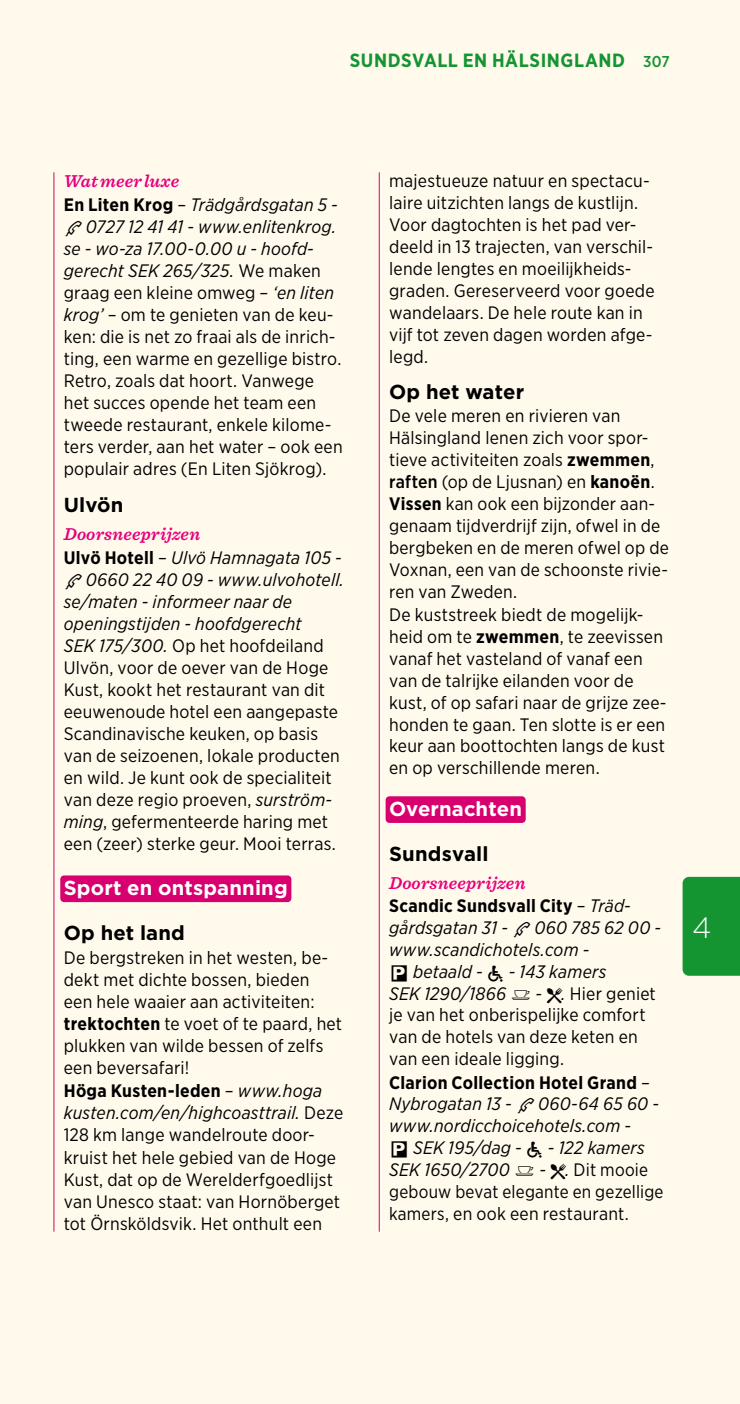
<style>
.page{position:relative;width:740px;height:1404px;background:#fff}
.page>*{position:absolute;margin:0;border:0;box-sizing:border-box;transform-origin:0 0}
.t1{font:300 29.25px "Gotham";color:#fff}
.t2{font:700 20.25px "Gotham";letter-spacing:.01em;color:#000}
.t3{font:700 20.25px "Gotham";letter-spacing:.005em;color:#fff}
.t4{font:700 19.12px "Gotham Narrow";letter-spacing:.03em;color:#159432}
.t5{font:18px/22.1px "Gotham Narrow";letter-spacing:.015em;color:#000}
.t6{font:italic 18px/22.1px "Gotham Narrow";letter-spacing:.015em;color:#000}
.t7{font:italic 600 18px "Sentinel";letter-spacing:.015em;color:#e6007d}
.s1{font-weight:500;font-size:15.75px}
.s2{font-weight:700}
.s3{font-style:italic}
.s4{font-family:"Michelin"}
.s5{font-weight:500}
.s6{font-weight:700;font-style:normal}
.s7{font-style:normal}
.s8{font-family:"Michelin";font-style:normal}
</style>
<div class="page">
<div style="left:0;top:0;width:740px;height:1403px;background:#fffaec"></div>
<div style="left:682px;top:876px;width:58px;height:99px;background:#159432"></div>
<div style="left:60px;top:875px;width:231px;height:27px;background:#d7006e;border-radius:4px"></div>
<div style="left:386px;top:796px;width:140px;height:26px;background:#d7006e;border-radius:4px"></div>
<hr style="left:54px;top:172px;width:1px;height:1059px;background:#d7006e">
<hr style="left:379px;top:172px;width:1px;height:1059px;background:#d7006e">
<p class="t4" style="left:350px;top:48px;width:321px">SUNDSVALL EN HÄLSINGLAND <span class="s1">307</span></p>
<p class="t7" style="left:64px;top:167px;width:117px">Wat meer luxe</p>
<p class="t5" style="left:64px;top:193px;width:280px"><span class="s2">En Liten Krog</span> – <span class="s3">Trädgårdsgatan 5 - </span><span class="s4">t</span> <span class="s3">0727 12 41 41 - www.enlitenkrog. se - wo-za 17.00-0.00 u - hoofd&shy;gerecht SEK 265/325.</span> We maken graag een kleine omweg – <span class="s3">‘en liten krog’</span> – om te genieten van de keu&shy;ken: die is net zo fraai als de inrich&shy;ting, een warme en gezellige bistro.<br>Retro, zoals dat hoort. Vanwege het succes opende het team een tweede restaurant, enkele kilome&shy;ters verder, aan het water – ook een populair adres (En Liten Sjökrog).</p>
<p class="t2" style="left:64px;top:491px;width:61px">Ulvön</p>
<p class="t7" style="left:64px;top:520px;width:138px">Doorsneeprijzen</p>
<p class="t5" style="left:64px;top:545px;width:282px"><span class="s2">Ulvö Hotell</span> – <span class="s3">Ulvö Hamnagata 105 - </span><span class="s4">t</span> <span class="s3">0660 22 40 09 - www.ulvohotell. se/maten - informeer naar de openingstijden - hoofdgerecht<br>SEK 175/300.</span> Op het hoofdeiland Ulvön, voor de oever van de Hoge Kust, kookt het restaurant van dit eeuwenoude hotel een aangepaste Scandinavische keuken, op basis van de seizoenen, lokale producten en wild. Je kunt ook de specialiteit van deze regio proeven, <span class="s3">surström&shy;ming</span>, gefermenteerde haring met een (zeer) sterke geur. Mooi terras.</p>
<p class="t3" style="left:64px;top:874px;width:225px">Sport en ontspanning</p>
<p class="t2" style="left:64px;top:919px;width:123px">Op het land</p>
<p class="t5" style="left:64px;top:946px;width:281px">De bergstreken in het westen, be&shy;dekt met dichte bossen, bieden<br>een hele waaier aan activiteiten: <span class="s2">trektochten</span> te voet of te paard, het plukken van wilde bessen of zelfs een beversafari!<br><span class="s2">Höga Kusten-leden</span> – <span class="s3">www.hoga kusten.com/en/highcoasttrail.</span> Deze<br>128 km lange wandelroute door&shy;kruist het hele gebied van de Hoge<br>Kust, dat op de Werelderfgoedlijst van Unesco staat: van Hornöberget tot Örnsköldsvik. Het onthult een</p>
<p class="t5" style="left:389px;top:169px;width:267px">majestueuze natuur en spectacu&shy;laire uitzichten langs de kustlijn.<br>Voor dagtochten is het pad ver&shy;deeld in 13 trajecten, van verschil&shy;lende lengtes en moeilijkheids&shy;graden. Gereserveerd voor goede wandelaars. De hele route kan in vijf tot zeven dagen worden afge&shy;legd.</p>
<p class="t2" style="left:389px;top:378px;width:136px">Op het water</p>
<p class="t5" style="left:389px;top:404px;width:281px">De vele meren en rivieren van<br>Hälsingland lenen zich voor spor&shy;tieve activiteiten zoals <span class="s2">zwemmen</span>, <span class="s5">raften</span> (op de Ljusnan) en <span class="s2">kanoën</span>.<br><span class="s2">Vissen</span> kan ook een bijzonder aan&shy;genaam tijdverdrijf zijn, ofwel in de bergbeken en de meren ofwel op de<br>Voxnan, een van de schoonste rivie&shy;ren van Zweden.<br>De kuststreek biedt de mogelijk&shy;heid om te <span class="s2">zwemmen</span>, te zeevissen vanaf het vasteland of vanaf een van de talrijke eilanden voor de kust, of op safari naar de grijze zee&shy;honden te gaan. Ten slotte is er een keur aan boottochten langs de kust en op verschillende meren.</p>
<p class="t3" style="left:389px;top:795px;width:134px">Overnachten</p>
<p class="t2" style="left:389px;top:840px;width:101px">Sundsvall</p>
<p class="t7" style="left:389px;top:868px;width:138px">Doorsneeprijzen</p>
<p class="t6" style="left:389px;top:894px;width:276px"><span class="s6">Scandic Sundsvall City</span> <span class="s7">–</span> Träd&shy;gårdsgatan 31 - <span class="s8">t</span> 060 785 62 00 - www.scandichotels.com -<br><span class="s8">õ</span> betaald - <span class="s8">j</span> - 143 kamers<br>SEK 1290/1866 <span class="s8">:</span> - <span class="s8">f</span>. <span class="s7">Hier geniet je van het onberispelijke comfort van de hotels van deze keten en van een ideale ligging.<br></span><span class="s6">Clarion Collection Hotel Grand</span> <span class="s7">–<br></span>Nybrogatan 13 - <span class="s8">t</span> 060‑64 65 60 - www.nordicchoicehotels.com -<br><span class="s8">õ</span> SEK 195/dag - <span class="s8">j</span> - 122 kamers<br>SEK 1650/2700 <span class="s8">:</span> - <span class="s8">f</span>. <span class="s7">Dit mooie gebouw bevat elegante en gezellige kamers, en ook een restaurant.</span></p>
<h1 class="t1" style="left:692px;top:909px;width:21px">4</h1>
</div>
